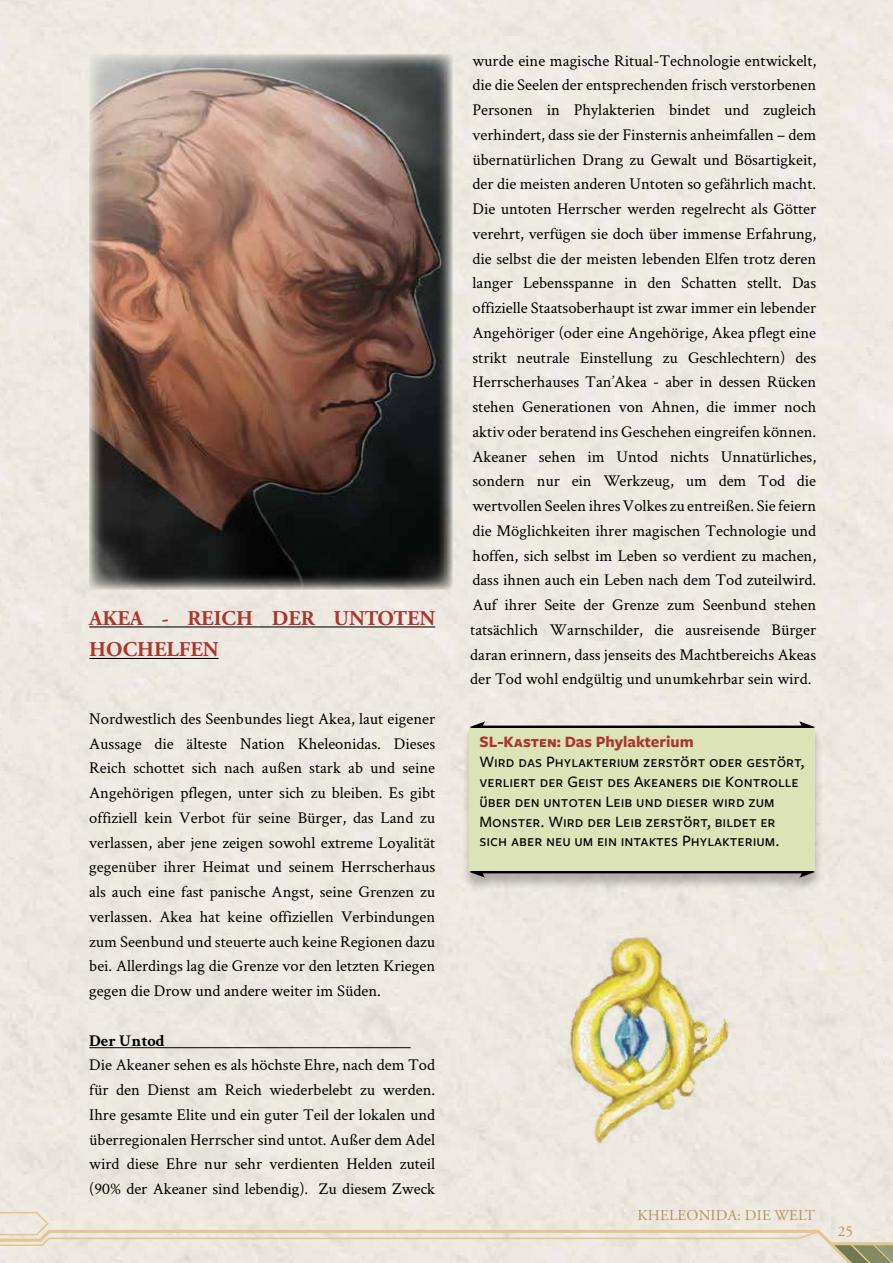
<style>
.page{position:relative;width:893px;height:1263px;background:#fff}
.page>*{position:absolute;margin:0;border:0;box-sizing:border-box;transform-origin:0 0}
.t1{font:700 21px/31.5px "Adobe Garamond Pro";color:#ac362e}
.t2{font:16.5px/24.8px "Crimson Text";color:#000;text-align:justify}
.t3{font:500 16.5px/19.8px "Freight Sans Pro";color:#000}
.t4{font:700 16.5px "Freight Sans Pro";color:#ac362e}
.t5{font:700 16.5px "Crimson Text";color:#000}
.t6{font:15px "Adobe Garamond Pro";letter-spacing:.015em;color:#b4935c}
</style>
<div class="page">
<svg style="left:0;top:1211px;width:893px;height:52px;background:#e9e3d5"></svg>
<hr style="left:89px;top:626px;width:346px;height:1px;background:#000">
<hr style="left:89px;top:658px;width:130px;height:1px;background:#000">
<hr style="left:89px;top:1047px;width:322px;height:1px;background:#000">
<img style="left:89px;top:54px;width:363px;height:535px">
<div style="left:461px;top:723px;width:362px;height:170px;background:#000;opacity:.25"></div>
<div style="left:469px;top:727px;width:346px;height:145px;background:#dbe3b7"></div>
<hr style="left:480px;top:872px;width:325px;height:1px;background:#000">
<svg style="left:469px;top:872px;width:16px;height:6px"></svg>
<svg style="left:799px;top:872px;width:16px;height:6px"></svg>
<hr style="left:480px;top:726px;width:325px;height:1px;background:#000">
<svg style="left:469px;top:721px;width:17px;height:6px"></svg>
<svg style="left:799px;top:721px;width:16px;height:6px"></svg>
<img style="left:524px;top:924px;width:221px;height:236px">
<p class="t1" style="left:89px;top:603px;width:347px">AKEA - REICH DER UNTOTEN<br>HOCHELFEN</p>
<p class="t2" style="left:89px;top:706px;width:347px">Nordwestlich des Seenbundes liegt Akea, laut eigener Aussage die älteste Nation Kheleonidas. Dieses Reich schottet sich nach außen stark ab und seine Angehörigen pflegen, unter sich zu bleiben. Es gibt offiziell kein Verbot für seine Bürger, das Land zu verlassen, aber jene zeigen sowohl extreme Loyalität gegenüber ihrer Heimat und seinem Herrscherhaus als auch eine fast panische Angst, seine Grenzen zu verlassen. Akea hat keine offiziellen Verbindungen zum Seenbund und steuerte auch keine Regionen dazu bei. Allerdings lag die Grenze vor den letzten Kriegen gegen die Drow und andere weiter im Süden.</p>
<p class="t5" style="left:89px;top:1030px;width:77px">Der Untod</p>
<p class="t2" style="left:89px;top:1052px;width:347px">Die Akeaner sehen es als höchste Ehre, nach dem Tod für den Dienst am Reich wiederbelebt zu werden.<br>Ihre gesamte Elite und ein guter Teil der lokalen und überregionalen Herrscher sind untot. Außer dem Adel wird diese Ehre nur sehr verdienten Helden zuteil (90% der Akeaner sind lebendig). Zu diesem Zweck</p>
<p class="t2" style="left:470px;top:47px;width:347px">wurde eine magische Ritual-Technologie entwickelt, die die Seelen der entsprechenden frisch verstorbenen Personen in Phylakterien bindet und zugleich verhindert, dass sie der Finsternis anheimfallen – dem übernatürlichen Drang zu Gewalt und Bösartigkeit, der die meisten anderen Untoten so gefährlich macht.<br>Die untoten Herrscher werden regelrecht als Götter verehrt, verfügen sie doch über immense Erfahrung, die selbst die der meisten lebenden Elfen trotz deren langer Lebensspanne in den Schatten stellt. Das offizielle Staatsoberhaupt ist zwar immer ein lebender Angehöriger (oder eine Angehörige, Akea pflegt eine strikt neutrale Einstellung zu Geschlechtern) des Herrscherhauses Tan’Akea - aber in dessen Rücken stehen Generationen von Ahnen, die immer noch aktiv oder beratend ins Geschehen eingreifen können.<br>Akeaner sehen im Untod nichts Unnatürliches, sondern nur ein Werkzeug, um dem Tod die wertvollen Seelen ihres Volkes zu entreißen. Sie feiern die Möglichkeiten ihrer magischen Technologie und hoffen, sich selbst im Leben so verdient zu machen, dass ihnen auch ein Leben nach dem Tod zuteilwird.<br>Auf ihrer Seite der Grenze zum Seenbund stehen tatsächlich Warnschilder, die ausreisende Bürger daran erinnern, dass jenseits des Machtbereichs Akeas der Tod wohl endgültig und unumkehrbar sein wird.</p>
<p class="t4" style="left:479px;top:731px;width:216px">SL-Kasten: Das Phylakterium</p>
<p class="t3" style="left:479px;top:751px;width:327px">Wird das Phylakterium zerstört oder gestört, verliert der Geist des Akeaners die Kontrolle über den untoten Leib und dieser wird zum Monster. Wird der Leib zerstört, bildet er sich aber neu um ein intaktes Phylakterium.</p>
<p class="t6" style="left:637px;top:1206px;width:179px">KHELEONIDA: DIE WELT</p>
<p class="t6" style="left:838px;top:1222px;width:16px">25</p>
</div>
